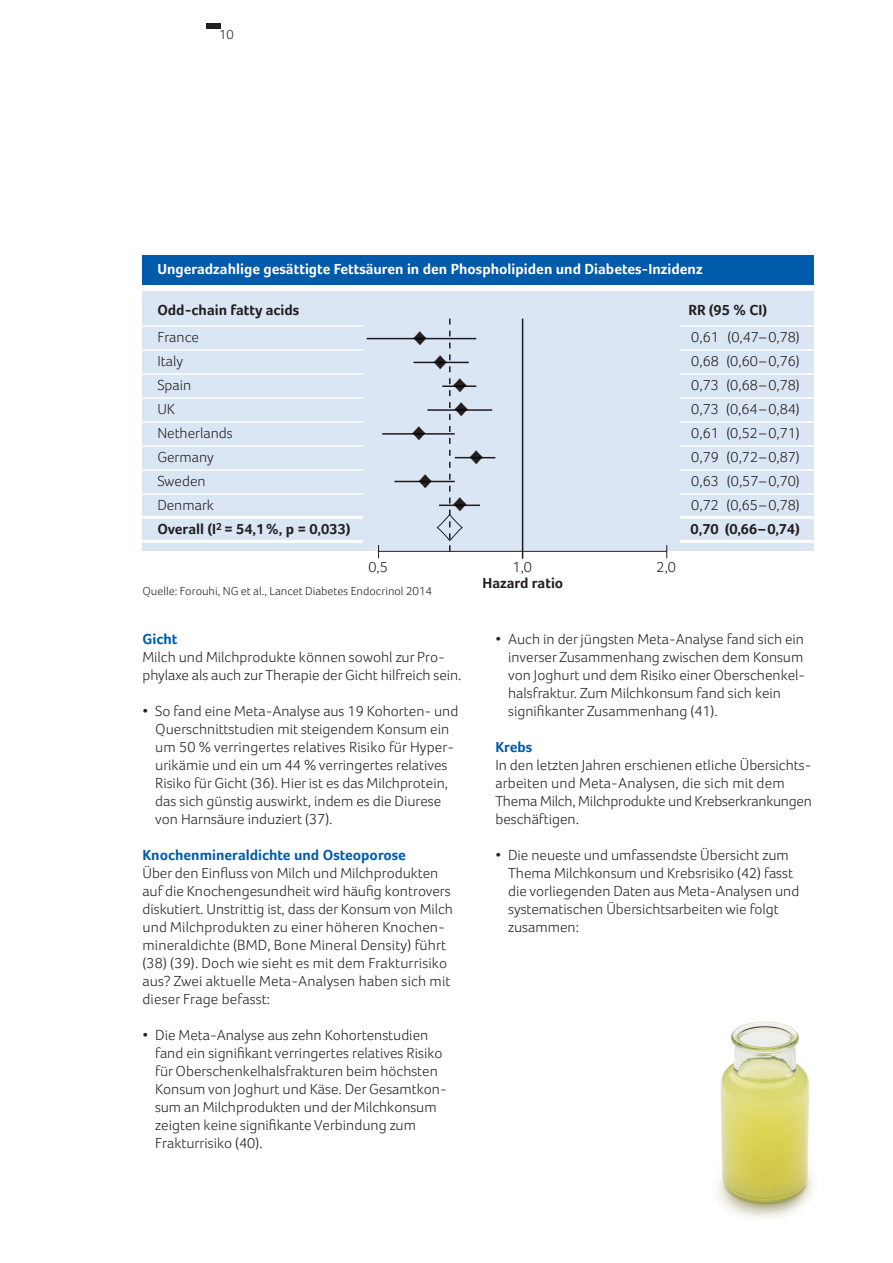
<style>
.page{position:relative;width:893px;height:1263px;background:#fff}
.page>*{position:absolute;margin:0;border:0;box-sizing:border-box;transform-origin:0 0}
.t1{font:300 15px/18px "Foco";color:#231f20}
.t2{font:700 15px "Foco";color:#231f20}
.t3{font:700 15px "Foco";color:#fff}
.t4{font:700 15px "Foco";color:#015bab}
.t5{font:300 13.5px "Foco";color:#231f20}
.t6{font:300 12px "Foco";color:#231f20}
</style>
<div class="page">
<div style="left:206px;top:23px;width:15px;height:6px;background:#231f20"></div>
<img style="left:717px;top:1021px;width:96px;height:197px">
<div style="left:142px;top:291px;width:672px;height:260px;background:#dbe6f4"></div>
<div style="left:142px;top:255px;width:672px;height:30px;background:#015aaa"></div>
<hr style="left:142px;top:325px;width:672px;height:2px;background:#fff">
<hr style="left:142px;top:349px;width:672px;height:2px;background:#fff">
<hr style="left:142px;top:373px;width:672px;height:2px;background:#fff">
<hr style="left:142px;top:397px;width:672px;height:2px;background:#fff">
<hr style="left:142px;top:421px;width:672px;height:2px;background:#fff">
<hr style="left:142px;top:445px;width:672px;height:2px;background:#fff">
<hr style="left:142px;top:469px;width:672px;height:2px;background:#fff">
<hr style="left:142px;top:493px;width:672px;height:2px;background:#fff">
<hr style="left:142px;top:516px;width:672px;height:3px;background:#fff">
<hr style="left:142px;top:540px;width:672px;height:3px;background:#fff">
<div style="left:364px;top:291px;width:316px;height:260px;background:#dbe6f4"></div>
<hr style="left:379px;top:551px;width:288px;height:1px;background:#231f20">
<svg style="left:378px;top:545px;width:1px;height:13px"></svg>
<hr style="left:522px;top:319px;width:1px;height:240px;background:#231f20">
<svg style="left:666px;top:545px;width:1px;height:13px"></svg>
<hr style="left:367px;top:338px;width:109px;height:1px;background:#231f20">
<hr style="left:427px;top:409px;width:65px;height:2px;background:#231f20">
<hr style="left:382px;top:433px;width:73px;height:2px;background:#231f20">
<hr style="left:455px;top:457px;width:40px;height:1px;background:#231f20">
<hr style="left:394px;top:481px;width:61px;height:1px;background:#231f20">
<svg style="left:412px;top:319px;width:71px;height:232px"></svg>
<p class="t5" style="left:219px;top:27px;width:16px">10</p>
<p class="t3" style="left:157px;top:260px;width:547px">Ungeradzahlige gesättigte Fettsäuren in den Phospholipiden und Diabetes-Inzidenz</p>
<p class="t2" style="left:157px;top:301px;width:144px">Odd-chain fatty acids</p>
<p class="t2" style="left:688px;top:301px;width:80px">RR (95 % CI)</p>
<p class="t1" style="left:157px;top:328px;width:43px">France</p>
<p class="t1" style="left:157px;top:352px;width:27px">Italy</p>
<p class="t1" style="left:157px;top:376px;width:36px">Spain</p>
<p class="t1" style="left:157px;top:400px;width:19px">UK</p>
<p class="t1" style="left:157px;top:424px;width:77px">Netherlands</p>
<p class="t1" style="left:157px;top:448px;width:58px">Germany</p>
<p class="t1" style="left:157px;top:472px;width:50px">Sweden</p>
<p class="t1" style="left:157px;top:496px;width:58px">Denmark</p>
<p class="t2" style="left:157px;top:520px;width:195px">Overall (I<sup>2</sup> = 54,1 %, p = 0,033)</p>
<p class="t1" style="left:368px;top:558px;width:21px">0,5</p>
<p class="t6" style="left:142px;top:584px;width:291px">Quelle: Forouhi, NG et al., Lancet Diabetes Endocrinol 2014</p>
<p class="t4" style="left:142px;top:630px;width:37px">Gicht</p>
<p class="t1" style="left:142px;top:648px;width:320px">Milch und Milchprodukte können sowohl zur Pro&shy;phylaxe als auch zur Therapie der Gicht hilfreich sein.</p>
<p class="t1" style="left:155px;top:702px;width:305px;text-indent:-13px">• So fand eine Meta-Analyse aus 19 Kohorten- und Querschnittstudien mit steigendem Konsum ein um 50 % verringertes relatives Risiko für Hyper&shy;urikämie und ein um 44 % verringertes relatives Risiko für Gicht (36). Hier ist es das Milchprotein, das sich günstig auswirkt, indem es die Diurese von Harnsäure induziert (37).</p>
<p class="t4" style="left:142px;top:846px;width:265px">Knochenmineraldichte und Osteoporose</p>
<p class="t1" style="left:142px;top:864px;width:312px">Über den Einfluss von Milch und Milchprodukten auf die Knochengesundheit wird häufig kontrovers diskutiert. Unstrittig ist, dass der Konsum von Milch und Milchprodukten zu einer höheren Knochen&shy;mineraldichte (BMD, Bone Mineral Density) führt (38) (39). Doch wie sieht es mit dem Frakturrisiko aus? Zwei aktuelle Meta-Analysen haben sich mit dieser Frage befasst:</p>
<p class="t1" style="left:155px;top:1026px;width:293px;text-indent:-13px">• Die Meta-Analyse aus zehn Kohortenstudien fand ein signifikant verringertes relatives Risiko für Oberschenkelhalsfrakturen beim höchsten Konsum von Joghurt und Käse. Der Gesamtkon&shy;sum an Milchprodukten und der Milchkonsum zeigten keine signifikante Verbindung zum</p>
<p class="t1" style="left:155px;top:1134px;width:109px">Frakturrisiko (40).</p>
<p class="t1" style="left:513px;top:558px;width:21px">1,0</p>
<p class="t1" style="left:657px;top:558px;width:21px">2,0</p>
<p class="t2" style="left:483px;top:574px;width:82px">Hazard ratio</p>
<p class="t1" style="left:691px;top:328px;width:110px">0,61 (0,47– 0,78)</p>
<p class="t1" style="left:691px;top:352px;width:110px">0,68 (0,60– 0,76)</p>
<p class="t1" style="left:691px;top:376px;width:110px">0,73 (0,68– 0,78)</p>
<p class="t1" style="left:691px;top:400px;width:110px">0,73 (0,64– 0,84)</p>
<p class="t1" style="left:691px;top:424px;width:110px">0,61 (0,52– 0,71)</p>
<p class="t1" style="left:691px;top:448px;width:110px">0,79 (0,72– 0,87)</p>
<p class="t1" style="left:691px;top:472px;width:110px">0,63 (0,57– 0,70)</p>
<p class="t1" style="left:691px;top:496px;width:110px">0,72 (0,65– 0,78)</p>
<p class="t2" style="left:690px;top:520px;width:111px">0,70 (0,66–0,74)</p>
<p class="t1" style="left:508px;top:630px;width:299px;text-indent:-13px">• Auch in der jüngsten Meta-Analyse fand sich ein inverser Zusammenhang zwischen dem Konsum von Joghurt und dem Risiko einer Oberschenkel&shy;halsfraktur. Zum Milchkonsum fand sich kein signifikanter Zusammenhang (41).</p>
<p class="t4" style="left:495px;top:738px;width:38px">Krebs</p>
<p class="t1" style="left:495px;top:756px;width:318px">In den letzten Jahren erschienen etliche Übersichts&shy;arbeiten und Meta-Analysen, die sich mit dem Thema Milch, Milchprodukte und Krebserkrankungen beschäftigen.</p>
<p class="t1" style="left:508px;top:846px;width:293px;text-indent:-13px">• Die neueste und umfassendste Übersicht zum<br>Thema Milchkonsum und Krebsrisiko (42) fasst die vorliegenden Daten aus Meta-Analysen und</p>
<p class="t1" style="left:508px;top:900px;width:272px">systematischen Übersichtsarbeiten wie folgt zusammen:</p>
</div>
